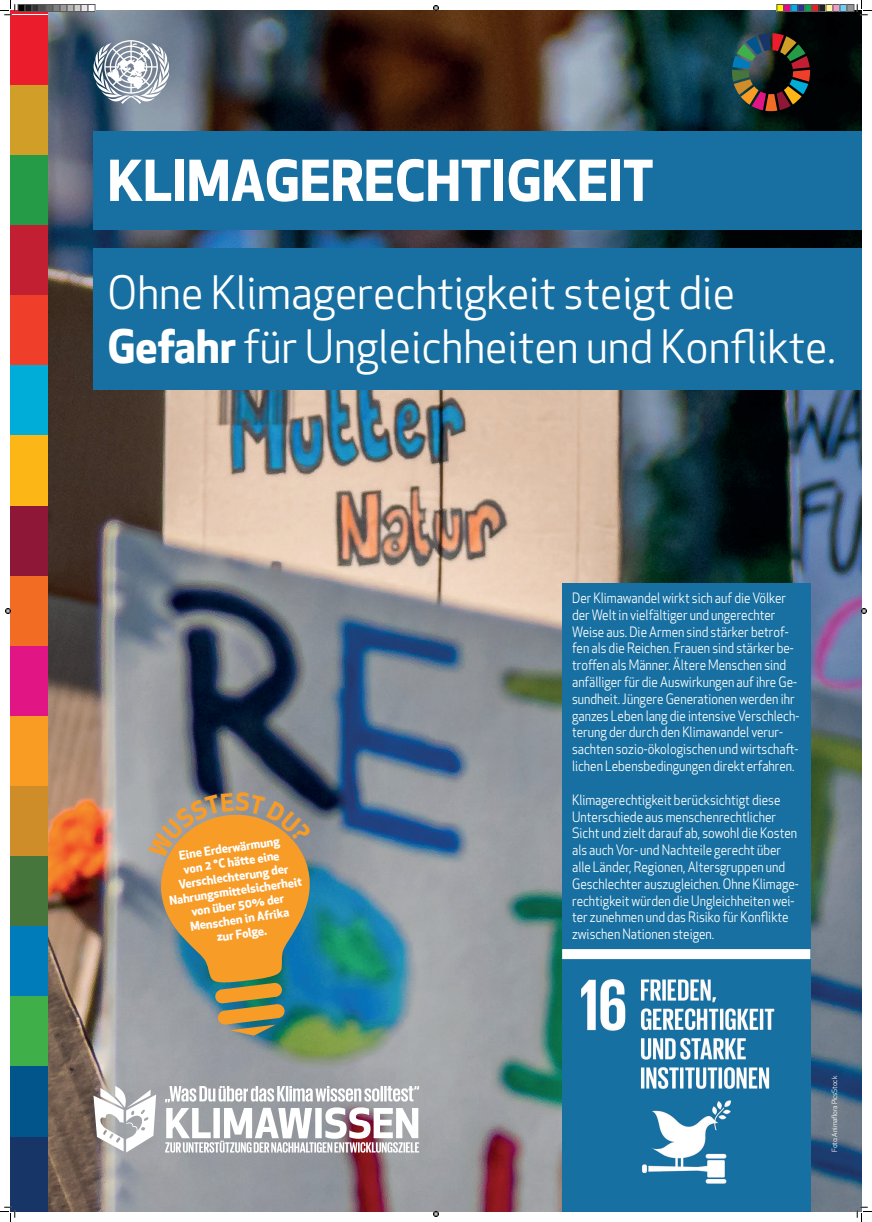
<style>
.page{position:relative;width:872px;height:1222px;background:#fff}
.page>*{position:absolute;margin:0;border:0;box-sizing:border-box;transform-origin:0 0}
.t1{font:700 55px "Apex New";color:#fff}
.t2{font:45px/54px "Apex New";color:#fff}
.t3{font:14px/16.8px "Apex New";color:#fff;scale:.9 1}
.t4{font:700 12px/14.4px "Apex New";color:#fff;text-align:center}
.t5{font:7.1px "Apex New";letter-spacing:-.025em;color:#fff}
.s1{font-weight:700}
</style>
<div class="page">
<div style="left:10px;top:1140px;width:83px;height:71px;background:#183567"></div>
<div style="left:10px;top:15px;width:83px;height:70px;background:#eb1c2c"></div>
<div style="left:10px;top:85px;width:83px;height:70px;background:#d19f28"></div>
<div style="left:10px;top:155px;width:83px;height:71px;background:#269b47"></div>
<div style="left:10px;top:226px;width:83px;height:70px;background:#c21f32"></div>
<div style="left:10px;top:296px;width:83px;height:70px;background:#ef3e2a"></div>
<div style="left:10px;top:366px;width:83px;height:70px;background:#00add9"></div>
<div style="left:10px;top:436px;width:83px;height:70px;background:#fcb615"></div>
<div style="left:10px;top:506px;width:83px;height:70px;background:#8e1737"></div>
<div style="left:10px;top:576px;width:83px;height:70px;background:#f36c24"></div>
<div style="left:10px;top:646px;width:83px;height:70px;background:#e11584"></div>
<div style="left:10px;top:716px;width:83px;height:70px;background:#f89c24"></div>
<div style="left:10px;top:786px;width:83px;height:70px;background:#cf8d29"></div>
<div style="left:10px;top:856px;width:83px;height:70px;background:#46763b"></div>
<div style="left:10px;top:926px;width:83px;height:70px;background:#007cbb"></div>
<div style="left:10px;top:996px;width:83px;height:70px;background:#3eaf49"></div>
<div style="left:10px;top:1066px;width:83px;height:71px;background:#01558a"></div>
<div style="left:10px;top:1137px;width:83px;height:70px;background:#183567"></div>
<img style="left:49px;top:10px;width:812px;height:1201px">
<div style="left:562px;top:582px;width:248px;height:629px;background:#1770a1"></div>
<img style="left:562px;top:959px;width:248px;height:225px">
<div style="left:562px;top:949px;width:248px;height:10px;background:#fff"></div>
<svg style="left:93px;top:40px;width:76px;height:64px"></svg>
<img style="left:732px;top:33px;width:77px;height:78px">
<div style="left:93px;top:131px;width:768px;height:98px;background:#1770a1"></div>
<div style="left:93px;top:249px;width:768px;height:141px;background:#1770a1"></div>
<svg style="left:93px;top:1086px;width:63px;height:66px"></svg>
<svg style="left:165px;top:1086px;width:254px;height:66px"></svg>
<svg style="left:0;top:0;width:16px;height:16px"></svg>
<svg style="left:0;top:1206px;width:16px;height:15px"></svg>
<svg style="left:856px;top:0;width:15px;height:16px"></svg>
<svg style="left:856px;top:1206px;width:15px;height:15px"></svg>
<svg style="left:433px;top:5px;width:6px;height:6px"></svg>
<svg style="left:433px;top:1210px;width:6px;height:6px"></svg>
<svg style="left:5px;top:608px;width:6px;height:6px"></svg>
<svg style="left:860px;top:608px;width:6px;height:6px"></svg>
<div style="left:18px;top:4px;width:7px;height:7px;background:#000"></div>
<div style="left:18px;top:4px;width:7px;height:8px;border:1px solid #595959"></div>
<div style="left:25px;top:4px;width:7px;height:7px;background:#1a1a1a"></div>
<div style="left:25px;top:4px;width:7px;height:8px;border:1px solid #595959"></div>
<div style="left:32px;top:4px;width:7px;height:7px;background:#333"></div>
<div style="left:32px;top:4px;width:7px;height:8px;border:1px solid #595959"></div>
<div style="left:39px;top:4px;width:7px;height:7px;background:#4d4d4d"></div>
<div style="left:39px;top:4px;width:7px;height:8px;border:1px solid #595959"></div>
<div style="left:46px;top:4px;width:7px;height:7px;background:#666"></div>
<div style="left:46px;top:4px;width:7px;height:8px;border:1px solid #595959"></div>
<div style="left:53px;top:4px;width:7px;height:7px;background:#808080"></div>
<div style="left:53px;top:4px;width:7px;height:8px;border:1px solid #595959"></div>
<div style="left:60px;top:4px;width:7px;height:7px;background:#999"></div>
<div style="left:60px;top:4px;width:7px;height:8px;border:1px solid #595959"></div>
<div style="left:67px;top:4px;width:7px;height:7px;background:#b3b3b3"></div>
<div style="left:67px;top:4px;width:7px;height:8px;border:1px solid #595959"></div>
<div style="left:74px;top:4px;width:7px;height:7px;background:#ccc"></div>
<div style="left:74px;top:4px;width:7px;height:8px;border:1px solid #595959"></div>
<div style="left:81px;top:4px;width:7px;height:7px;background:#e6e6e6"></div>
<div style="left:81px;top:4px;width:7px;height:8px;border:1px solid #595959"></div>
<div style="left:88px;top:4px;width:7px;height:8px;border:1px solid #595959"></div>
<div style="left:776px;top:4px;width:7px;height:7px;background:#fff101"></div>
<div style="left:776px;top:4px;width:8px;height:8px;border:1px solid #595959"></div>
<div style="left:783px;top:4px;width:7px;height:7px;background:#ed028c"></div>
<div style="left:783px;top:4px;width:8px;height:8px;border:1px solid #595959"></div>
<div style="left:790px;top:4px;width:7px;height:7px;background:#00aeef"></div>
<div style="left:790px;top:4px;width:8px;height:8px;border:1px solid #595959"></div>
<div style="left:797px;top:4px;width:7px;height:7px;background:#2e3092"></div>
<div style="left:797px;top:4px;width:8px;height:8px;border:1px solid #595959"></div>
<div style="left:804px;top:4px;width:7px;height:7px;background:#00a54f"></div>
<div style="left:804px;top:4px;width:8px;height:8px;border:1px solid #595959"></div>
<div style="left:811px;top:4px;width:7px;height:7px;background:#ee1d23"></div>
<div style="left:811px;top:4px;width:8px;height:8px;border:1px solid #595959"></div>
<div style="left:818px;top:4px;width:7px;height:7px;background:#231f20"></div>
<div style="left:818px;top:4px;width:8px;height:8px;border:1px solid #595959"></div>
<div style="left:825px;top:4px;width:7px;height:7px;background:#fff79a"></div>
<div style="left:825px;top:4px;width:8px;height:8px;border:1px solid #595959"></div>
<div style="left:832px;top:4px;width:7px;height:7px;background:#f499c2"></div>
<div style="left:832px;top:4px;width:8px;height:8px;border:1px solid #595959"></div>
<div style="left:839px;top:4px;width:7px;height:7px;background:#6bcff6"></div>
<div style="left:839px;top:4px;width:8px;height:8px;border:1px solid #595959"></div>
<div style="left:846px;top:4px;width:7px;height:7px;background:#939598"></div>
<div style="left:846px;top:4px;width:8px;height:8px;border:1px solid #595959"></div>
<svg style="left:148px;top:792px;width:166px;height:243px;background:#b1935f"></svg>
<h1 class="t1" style="left:108px;top:141px;width:547px">KLIMAGERECHTIGKEIT</h1>
<h2 class="t2" style="left:108px;top:266px;width:729px">Ohne Klimagerechtigkeit steigt die<br><span class="s1">Gefahr</span> für Ungleichheiten und Konflikte.</h2>
<p class="t4" style="left:162px;top:849px;width:135px;rotate:-8deg">Eine Erderwärmung<br>von 2 °C hätt e eine<br>Verschlechterung der<br>Nahrungsmitt elsicherheit von über 50% der<br>Menschen in Afrika<br>zur Folge.</p>
<p class="t3" style="left:572px;top:589px;width:254px">Der Klimawandel wirkt sich auf die Völker der Welt in vielfältiger und ungerechter Weise aus. Die Armen sind stärker betrof&shy;fen als die Reichen. Frauen sind stärker be&shy;troffen als Männer. Ältere Menschen sind anfälliger für die Auswirkungen auf ihre Ge&shy;sundheit. Jüngere Generationen werden ihr ganzes Leben lang die intensive Verschlech&shy;terung der durch den Klimawandel verur&shy;sachten sozio-ökologischen und wirtschaft&shy;lichen Lebensbedingungen direkt erfahren.</p>
<p class="t3" style="left:572px;top:791px;width:253px">Klimagerechtigkeit berücksichtigt diese Unterschiede aus menschenrechtlicher Sicht und zielt darauf ab, sowohl die Kosten als auch Vor- und Nachteile gerecht über alle Länder, Regionen, Altersgruppen und Geschlechter auszugleichen. Ohne Klimage&shy;rechtigkeit würden die Ungleichheiten wei&shy;ter zunehmen und das Risiko für Konflikte zwischen Nationen steigen.</p>
<p class="t5" style="left:829px;top:1151px;width:78px;rotate:-90deg">Foto: Animaflora PicsStock</p>
</div>
